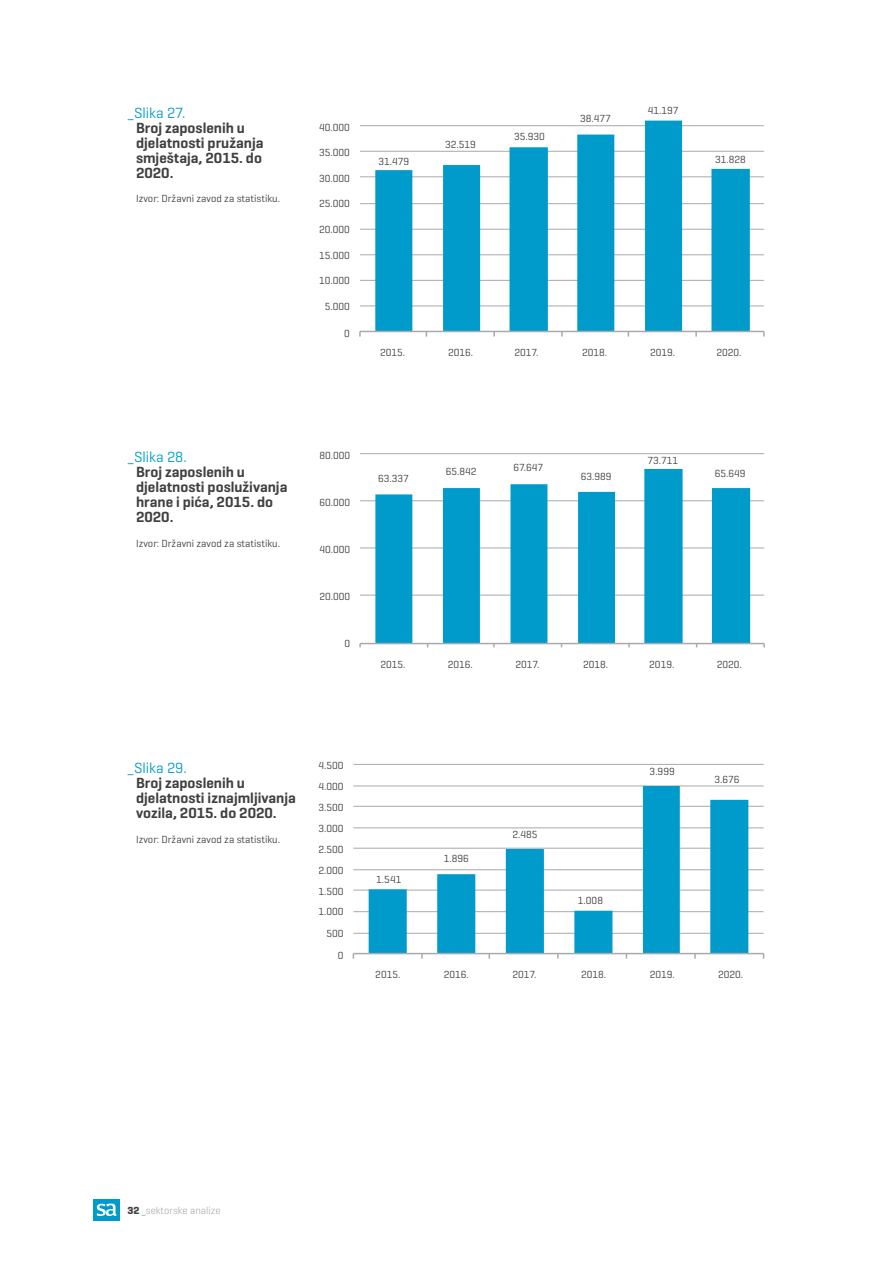
<style>
.page{position:relative;width:893px;height:1263px;background:#fff}
.page>*{position:absolute;margin:0;border:0;box-sizing:border-box;transform-origin:0 0}
.t1{font:600 15px/15px "Geogrotesque";color:#404041}
.t2{font:15px "Geogrotesque";color:#009bca}
.t3{font:10.5px "Geogrotesque";color:#404041}
.t4{font:300 10.5px "Geogrotesque";color:#9d9fa1}
.s1{font-weight:700;color:#404041}
.s2{color:#009bca}
</style>
<div class="page">
<div style="left:93px;top:1199px;width:27px;height:21px;background:#009bca"></div>
<svg style="left:97px;top:1204px;width:20px;height:12px"></svg>
<hr style="left:360px;top:306px;width:404px;height:1px;background:#a7a9ac">
<hr style="left:360px;top:280px;width:404px;height:1px;background:#a7a9ac">
<hr style="left:360px;top:255px;width:404px;height:1px;background:#a7a9ac">
<hr style="left:360px;top:229px;width:404px;height:1px;background:#a7a9ac">
<hr style="left:360px;top:203px;width:404px;height:1px;background:#a7a9ac">
<hr style="left:360px;top:177px;width:404px;height:1px;background:#a7a9ac">
<hr style="left:360px;top:151px;width:404px;height:1px;background:#a7a9ac">
<hr style="left:360px;top:125px;width:404px;height:1px;background:#a7a9ac">
<svg style="left:375px;top:121px;width:375px;height:210px"></svg>
<hr style="left:360px;top:331px;width:404px;height:1px;background:#a7a9ac">
<hr style="left:360px;top:595px;width:404px;height:1px;background:#a7a9ac">
<hr style="left:360px;top:548px;width:404px;height:1px;background:#a7a9ac">
<hr style="left:360px;top:501px;width:404px;height:1px;background:#a7a9ac">
<hr style="left:360px;top:453px;width:404px;height:1px;background:#a7a9ac">
<svg style="left:375px;top:469px;width:375px;height:174px;fill:#009bca"></svg>
<hr style="left:360px;top:643px;width:404px;height:1px;background:#a7a9ac">
<hr style="left:353px;top:933px;width:410px;height:1px;background:#a7a9ac">
<hr style="left:353px;top:911px;width:410px;height:1px;background:#a7a9ac">
<hr style="left:353px;top:890px;width:410px;height:1px;background:#a7a9ac">
<hr style="left:353px;top:870px;width:410px;height:1px;background:#a7a9ac">
<hr style="left:353px;top:848px;width:410px;height:1px;background:#a7a9ac">
<hr style="left:353px;top:828px;width:410px;height:1px;background:#a7a9ac">
<hr style="left:353px;top:806px;width:410px;height:1px;background:#a7a9ac">
<hr style="left:353px;top:786px;width:410px;height:1px;background:#a7a9ac">
<hr style="left:353px;top:764px;width:410px;height:1px;background:#a7a9ac">
<svg style="left:369px;top:786px;width:379px;height:167px"></svg>
<hr style="left:353px;top:953px;width:410px;height:1px;background:#a7a9ac">
<h1 class="t2" style="left:128px;top:106px;width:59px">_ Slika 27.</h1>
<h1 class="t1" style="left:136px;top:121px;width:129px">Broj zaposlenih u djelatnosti pružanja smještaja, 2015. do<br>2020.</h1>
<p class="t3" style="left:136px;top:194px;width:146px">Izvor: Državni zavod za statistiku.</p>
<p class="t3" style="left:319px;top:123px;width:32px">40.000</p>
<p class="t3" style="left:319px;top:149px;width:32px">35.000</p>
<p class="t3" style="left:319px;top:175px;width:32px">30.000</p>
<p class="t3" style="left:319px;top:200px;width:32px">25.000</p>
<p class="t3" style="left:319px;top:226px;width:32px">20.000</p>
<p class="t3" style="left:319px;top:251px;width:32px">15.000</p>
<p class="t3" style="left:319px;top:277px;width:32px">10.000</p>
<p class="t3" style="left:325px;top:302px;width:27px">5.000</p>
<p class="t3" style="left:344px;top:329px;width:7px">0</p>
<p class="t3" style="left:378px;top:158px;width:32px">31.479</p>
<p class="t3" style="left:445px;top:141px;width:32px">32.519</p>
<p class="t3" style="left:514px;top:132px;width:32px">35.930</p>
<p class="t3" style="left:580px;top:115px;width:32px">38.477</p>
<p class="t3" style="left:648px;top:107px;width:32px">41.197</p>
<p class="t3" style="left:380px;top:348px;width:27px">2015.</p>
<p class="t3" style="left:448px;top:348px;width:27px">2016.</p>
<p class="t3" style="left:514px;top:348px;width:26px">2017.</p>
<p class="t3" style="left:582px;top:348px;width:27px">2018.</p>
<p class="t3" style="left:650px;top:348px;width:27px">2019.</p>
<p class="t3" style="left:715px;top:156px;width:32px">31.828</p>
<p class="t3" style="left:716px;top:348px;width:27px">2020.</p>
<h1 class="t2" style="left:128px;top:450px;width:61px">_ Slika 28.</h1>
<h1 class="t1" style="left:136px;top:465px;width:153px">Broj zaposlenih u djelatnosti posluživanja hrane i pića, 2015. do<br>2020.</h1>
<p class="t3" style="left:136px;top:538px;width:146px">Izvor: Državni zavod za statistiku.</p>
<p class="t3" style="left:319px;top:451px;width:32px">80.000</p>
<p class="t3" style="left:319px;top:499px;width:32px">60.000</p>
<p class="t3" style="left:319px;top:546px;width:32px">40.000</p>
<p class="t3" style="left:319px;top:593px;width:32px">20.000</p>
<p class="t3" style="left:344px;top:640px;width:7px">0</p>
<p class="t3" style="left:378px;top:474px;width:32px">63.337</p>
<p class="t3" style="left:446px;top:468px;width:32px">65.842</p>
<p class="t3" style="left:513px;top:464px;width:31px">67.647</p>
<p class="t3" style="left:581px;top:473px;width:32px">63.989</p>
<p class="t3" style="left:647px;top:457px;width:32px">73.711</p>
<p class="t3" style="left:380px;top:660px;width:27px">2015.</p>
<p class="t3" style="left:448px;top:660px;width:27px">2016.</p>
<p class="t3" style="left:515px;top:660px;width:26px">2017.</p>
<p class="t3" style="left:583px;top:660px;width:27px">2018.</p>
<p class="t3" style="left:649px;top:660px;width:27px">2019.</p>
<p class="t3" style="left:715px;top:469px;width:32px">65.649</p>
<p class="t3" style="left:717px;top:660px;width:27px">2020.</p>
<h1 class="t2" style="left:128px;top:761px;width:61px">_ Slika 29.</h1>
<h1 class="t1" style="left:136px;top:777px;width:161px">Broj zaposlenih u djelatnosti iznajmljivanja vozila, 2015. do 2020.</h1>
<p class="t3" style="left:136px;top:835px;width:146px">Izvor: Državni zavod za statistiku.</p>
<p class="t3" style="left:318px;top:762px;width:27px">4.500</p>
<p class="t3" style="left:318px;top:782px;width:27px">4.000</p>
<p class="t3" style="left:318px;top:804px;width:27px">3.500</p>
<p class="t3" style="left:318px;top:824px;width:27px">3.000</p>
<p class="t3" style="left:318px;top:846px;width:27px">2.500</p>
<p class="t3" style="left:318px;top:866px;width:27px">2.000</p>
<p class="t3" style="left:318px;top:888px;width:27px">1.500</p>
<p class="t3" style="left:318px;top:908px;width:27px">1.000</p>
<p class="t3" style="left:326px;top:930px;width:19px">500</p>
<p class="t3" style="left:338px;top:951px;width:7px">0</p>
<p class="t3" style="left:376px;top:876px;width:27px">1.541</p>
<p class="t3" style="left:444px;top:855px;width:27px">1.896</p>
<p class="t3" style="left:512px;top:831px;width:27px">2.485</p>
<p class="t3" style="left:578px;top:897px;width:27px">1.008</p>
<p class="t3" style="left:650px;top:767px;width:27px">3.999</p>
<p class="t3" style="left:375px;top:970px;width:27px">2015.</p>
<p class="t3" style="left:444px;top:970px;width:27px">2016.</p>
<p class="t3" style="left:512px;top:970px;width:26px">2017.</p>
<p class="t3" style="left:581px;top:970px;width:27px">2018.</p>
<p class="t3" style="left:650px;top:970px;width:27px">2019.</p>
<p class="t3" style="left:714px;top:776px;width:27px">3.676</p>
<p class="t3" style="left:718px;top:970px;width:27px">2020.</p>
<p class="t4" style="left:128px;top:1204px;width:95px"><span class="s1">32</span> <span class="s2">_</span>sektorske analize</p>
</div>
